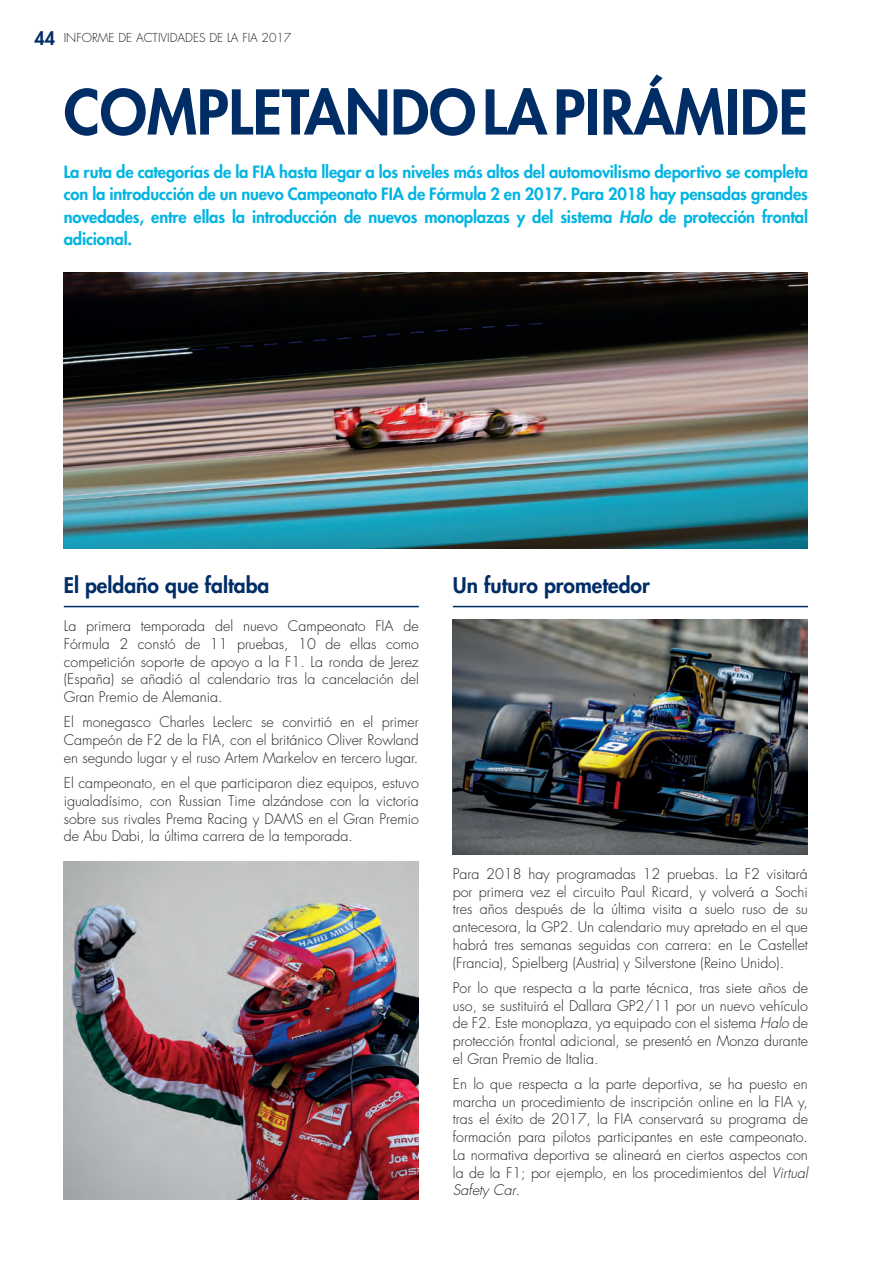
<style>
.page{position:relative;width:893px;height:1263px;background:#fff}
.page>*{position:absolute;margin:0;border:0;box-sizing:border-box;transform-origin:0 0}
.t1{font:800 60px "Futura Std";color:#002d66}
.t2{font:800 21px "Futura Std";color:#002d66}
.t3{font:800 16.5px/22.5px "Futura Std";letter-spacing:-.01em;color:#02b4e2;text-align:justify}
.t4{font:300 14.25px/17.7px "Futura Std";color:#231f20;text-align:justify}
.t5{font:300 12px "Futura Std";color:#231f20}
.s1{font-weight:800;font-size:18px;color:#002d66}
.s2{font-style:italic}
</style>
<div class="page">
<hr style="left:64px;top:606px;width:355px;height:1px;background:#002d66">
<hr style="left:453px;top:606px;width:355px;height:1px;background:#002d66">
<img style="left:64px;top:273px;width:744px;height:275px">
<img style="left:64px;top:861px;width:355px;height:338px">
<img style="left:453px;top:619px;width:355px;height:235px">
<p class="t5" style="left:34px;top:30px;width:258px"><span class="s1">44</span> INFORME DE ACTIVIDADES DE LA FIA 2017</p>
<h1 class="t1" style="left:64px;top:74px;width:746px">COMPLETANDO LA PIRÁMIDE</h1>
<p class="t3" style="left:64px;top:161px;width:746px">La ruta de categorías de la FIA hasta llegar a los niveles más altos del automovilismo deportivo se completa con la introducción de un nuevo Campeonato FIA de Fórmula 2 en 2017. Para 2018 hay pensadas grandes novedades, entre ellas la introducción de nuevos monoplazas y del sistema <span class="s2">Halo</span> de protección frontal adicional.</p>
<h2 class="t2" style="left:64px;top:572px;width:207px">El peldaño que faltaba</h2>
<p class="t4" style="left:64px;top:617px;width:357px">La primera temporada del nuevo Campeonato FIA de Fórmula 2 constó de 11 pruebas, 10 de ellas como competición soporte de apoyo a la F1. La ronda de Jerez (España) se añadió al calendario tras la cancelación del Gran Premio de Alemania.</p>
<p class="t4" style="left:64px;top:714px;width:357px">El monegasco Charles Leclerc se convirtió en el primer Campeón de F2 de la FIA, con el británico Oliver Rowland en segundo lugar y el ruso Artem Markelov en tercero lugar.</p>
<p class="t4" style="left:64px;top:774px;width:357px">El campeonato, en el que participaron diez equipos, estuvo igualadísimo, con Russian Time alzándose con la victoria sobre sus rivales Prema Racing y DAMS en el Gran Premio de Abu Dabi, la última carrera de la temporada.</p>
<h2 class="t2" style="left:453px;top:572px;width:198px">Un futuro prometedor</h2>
<p class="t4" style="left:453px;top:865px;width:357px">Para 2018 hay programadas 12 pruebas. La F2 visitará por primera vez el circuito Paul Ricard, y volverá a Sochi tres años después de la última visita a suelo ruso de su antecesora, la GP2. Un calendario muy apretado en el que habrá tres semanas seguidas con carrera: en Le Castellet (Francia), Spielberg (Austria) y Silverstone (Reino Unido).</p>
<p class="t4" style="left:453px;top:979px;width:357px">Por lo que respecta a la parte técnica, tras siete años de uso, se sustituirá el Dallara GP2/11 por un nuevo vehículo de F2. Este monoplaza, ya equipado con el sistema <span class="s2">Halo</span> de protección frontal adicional, se presentó en Monza durante el Gran Premio de Italia.</p>
<p class="t4" style="left:453px;top:1075px;width:357px">En lo que respecta a la parte deportiva, se ha puesto en marcha un procedimiento de inscripción online en la FIA y, tras el éxito de 2017, la FIA conservará su programa de formación para pilotos participantes en este campeonato.<br>La normativa deportiva se alineará en ciertos aspectos con la de la F1; por ejemplo, en los procedimientos del <span class="s2">Virtual Safety Car</span>.</p>
</div>
